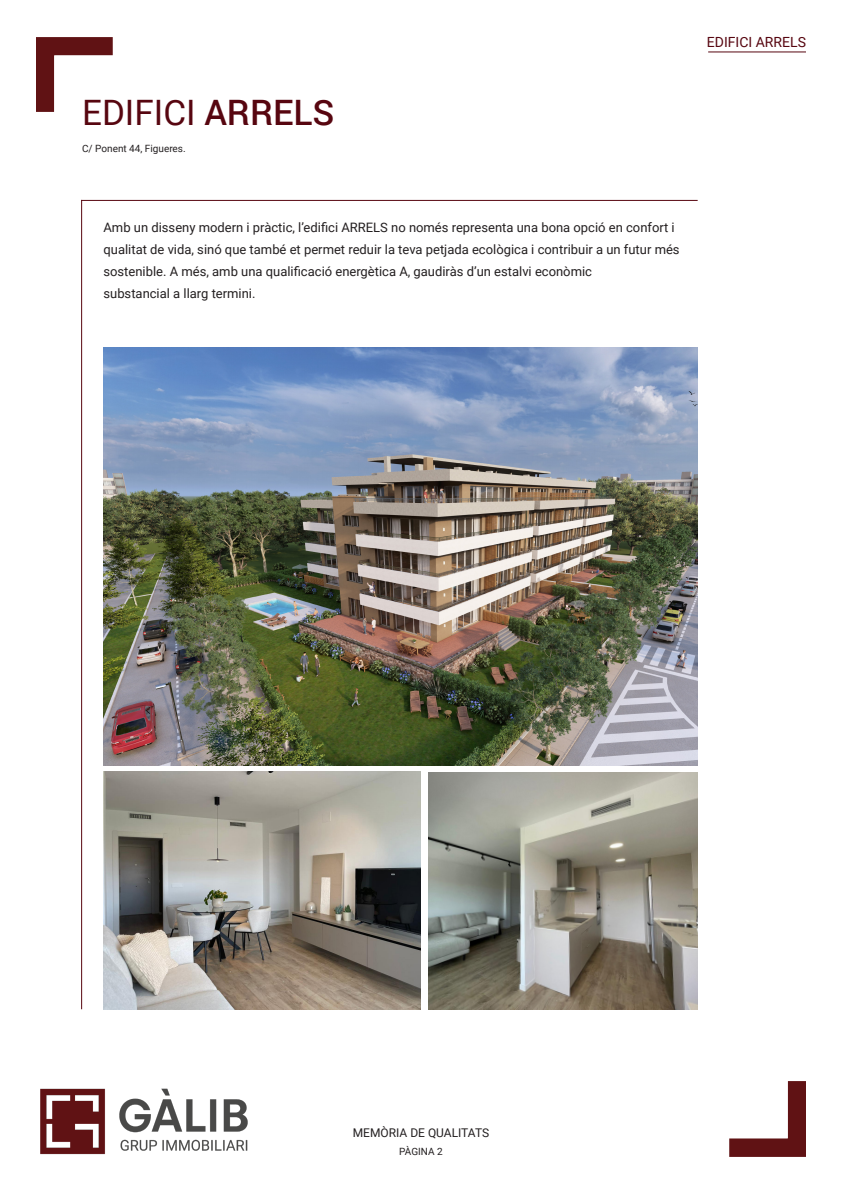
<style>
.page{position:relative;width:842px;height:1191px;background:#fff}
.page>*{position:absolute;margin:0;border:0;box-sizing:border-box;transform-origin:0 0}
.t1{font:35px "Roboto";color:#570610}
.t2{font:14px "Roboto";color:#570610}
.t3{font:13px "Roboto";color:#231f20}
.t4{font:12px "Roboto";color:#231f20}
.t5{font:10px "Roboto";color:#231f20}
.s1{font-weight:500}
</style>
<div class="page">
<img style="left:40px;top:1088px;width:208px;height:67px">
<img style="left:730px;top:1081px;width:76px;height:75px">
<img style="left:36px;top:37px;width:76px;height:75px">
<hr style="left:708px;top:51px;width:98px;height:1px;background:#570610">
<hr style="left:81px;top:200px;width:1px;height:809px;background:#570610">
<hr style="left:81px;top:200px;width:617px;height:1px;background:#570610">
<img style="left:103px;top:347px;width:595px;height:418px">
<img style="left:428px;top:772px;width:270px;height:237px">
<img style="left:103px;top:771px;width:318px;height:238px">
<p class="t1" style="left:82px;top:88px;width:254px">EDIFICI <span class="s1">ARRELS</span></p>
<p class="t5" style="left:82px;top:141px;width:105px">C/ Ponent 44, Figueres.</p>
<p class="t3" style="left:103px;top:218px;width:573px">Amb un disseny modern i pràctic, l’edifici ARRELS no només representa una bona opció en confort i</p>
<p class="t3" style="left:103px;top:240px;width:578px">qualitat de vida, sinó que també et permet reduir la teva petjada ecològica i contribuir a un futur més</p>
<p class="t3" style="left:103px;top:262px;width:490px">sostenible. A més, amb una qualificació energètica A, gaudiràs d’un estalvi econòmic</p>
<p class="t3" style="left:103px;top:284px;width:154px">substancial a llarg termini.</p>
<p class="t2" style="left:707px;top:32px;width:101px">EDIFICI ARRELS</p>
<p class="t4" style="left:353px;top:1124px;width:138px">MEMÒRIA DE QUALITATS</p>
<p class="t5" style="left:399px;top:1144px;width:45px">PÀGINA 2</p>
</div>
